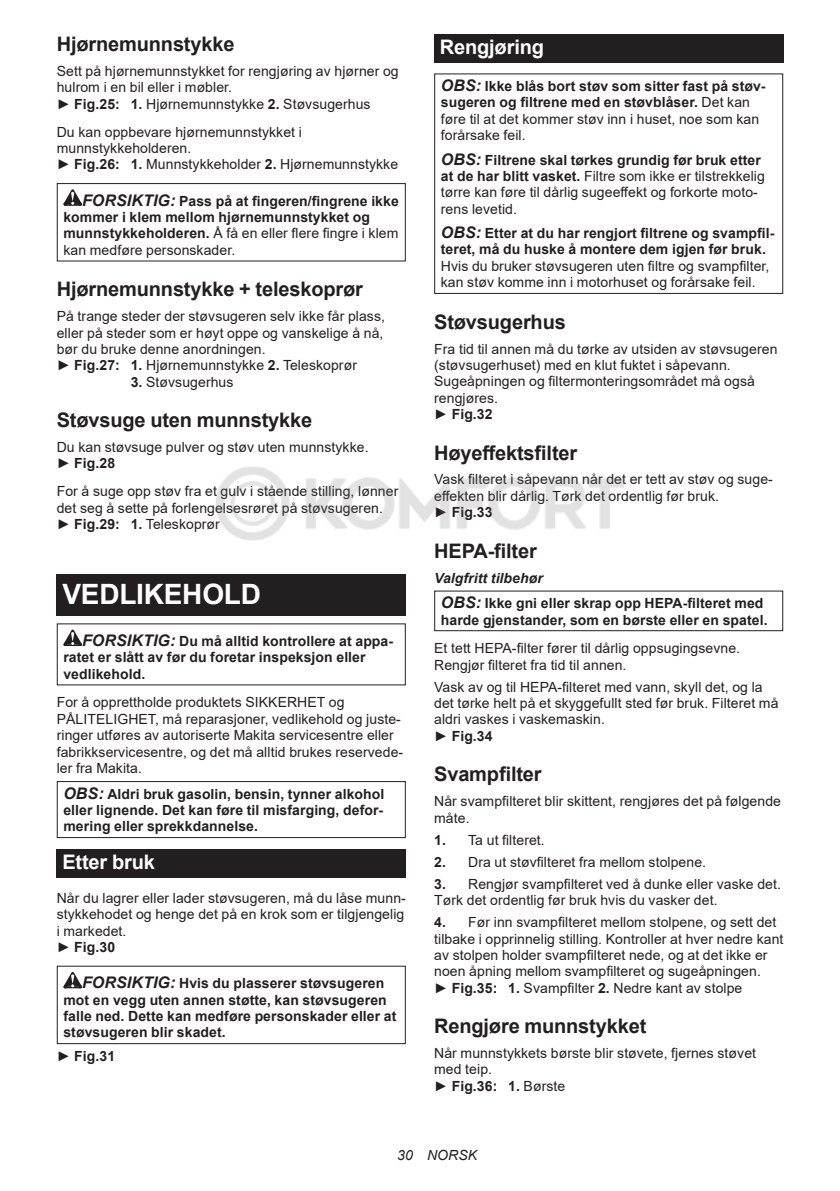
<style>
.page{position:relative;width:840px;height:1191px;background:#fff}
.page>*{position:absolute;margin:0;border:0;box-sizing:border-box;transform-origin:0 0}
.t1{font:700 28px "Arial";letter-spacing:-.01em;color:#fff}
.t2{font:700 20px "Arial";letter-spacing:-.01em;color:#231f20}
.t3{font:700 20px "Arial";letter-spacing:-.01em;color:#fff}
.t4{font:14px/16.4px "Arial";letter-spacing:.005em;color:#231f20}
.t5{font:700 14px/16.4px "Arial";letter-spacing:.005em;color:#231f20}
.t6{font:italic 14px "Arial";letter-spacing:.005em;color:#231f20}
.s1{font-weight:700}
.s2{font-style:italic;font-size:16px}
.s3{font-weight:400}
.s4{font-weight:700;font-style:italic;font-size:16px}
.s5{font-style:italic}
</style>
<div class="page">
<svg style="left:63px;top:189px;width:19px;height:17px"></svg>
<div style="left:57px;top:183px;width:348px;height:78px;border:1px solid #231f20"></div>
<div style="left:57px;top:574px;width:348px;height:41px;background:#231f20"></div>
<svg style="left:63px;top:629px;width:19px;height:17px"></svg>
<div style="left:57px;top:781px;width:348px;height:57px;border:1px solid #231f20"></div>
<div style="left:57px;top:849px;width:348px;height:29px;background:#231f20"></div>
<svg style="left:63px;top:972px;width:19px;height:16px"></svg>
<div style="left:57px;top:965px;width:348px;height:79px;border:1px solid #231f20"></div>
<div style="left:434px;top:34px;width:348px;height:29px;background:#231f20"></div>
<div style="left:434px;top:73px;width:348px;height:221px;border:1px solid #231f20"></div>
<div style="left:434px;top:590px;width:348px;height:41px;border:1px solid #231f20"></div>
<img style="left:216px;top:467px;width:409px;height:73px">
<h2 class="t2" style="left:57px;top:30px;width:179px">Hjørnemunnstykke</h2>
<p class="t4" style="left:57px;top:64px;width:343px">Sett på hjørnemunnstykket for rengjøring av hjørner og hulrom i en bil eller i møbler.<br>► <span class="s1">Fig.25: 1.</span> Hjørnemunnstykke <span class="s1">2.</span> Støvsugerhus</p>
<p class="t4" style="left:57px;top:125px;width:343px">Du kan oppbevare hjørnemunnstykket i munnstykkeholderen.<br>► <span class="s1">Fig.26: 1.</span> Munnstykkeholder <span class="s1">2.</span> Hjørnemunnstykke</p>
<p class="t5" style="left:63px;top:193px;width:337px;text-indent:19px"><span class="s2">FORSIKTIG:</span> Pass på at fingeren/fingrene ikke kommer i klem mellom hjørnemunnstykket og munnstykkeholderen. <span class="s3">Å få en eller flere fingre i klem kan medføre personskader.</span></p>
<h2 class="t2" style="left:57px;top:275px;width:307px">Hjørnemunnstykke + teleskoprør</h2>
<p class="t4" style="left:57px;top:309px;width:329px">På trange steder der støvsugeren selv ikke får plass, eller på steder som er høyt oppe og vanskelige å nå, bør du bruke denne anordningen.<br>► <span class="s1">Fig.27: 1.</span> Hjørnemunnstykke <span class="s1">2.</span> Teleskoprør</p>
<p class="t4" style="left:131px;top:375px;width:104px"><span class="s1">3.</span> Støvsugerhus</p>
<h2 class="t2" style="left:57px;top:412px;width:257px">Støvsuge uten munnstykke</h2>
<p class="t4" style="left:57px;top:440px;width:313px">Du kan støvsuge pulver og støv uten munnstykke. ► <span class="s1">Fig.28</span></p>
<p class="t4" style="left:57px;top:484px;width:343px">For å suge opp støv fra et gulv i stående stilling, lønner det seg å sette på forlengelsesrøret på støvsugeren. ► <span class="s1">Fig.29: 1.</span> Teleskoprør</p>
<h1 class="t1" style="left:62px;top:583px;width:200px">VEDLIKEHOLD</h1>
<p class="t5" style="left:63px;top:634px;width:331px;text-indent:19px"><span class="s2">FORSIKTIG:</span> Du må alltid kontrollere at appa&shy;ratet er slått av før du foretar inspeksjon eller vedlikehold.</p>
<p class="t4" style="left:57px;top:695px;width:348px">For å opprettholde produktets SIKKERHET og PÅLITELIGHET, må reparasjoner, vedlikehold og juste&shy;ringer utføres av autoriserte Makita servicesentre eller fabrikkservicesentre, og det må alltid brukes reservede&shy;ler fra Makita.</p>
<p class="t5" style="left:63px;top:786px;width:322px;text-align:justify"><span class="s2">OBS:</span> Aldri bruk gasolin, bensin, tynner alkohol eller lignende. Det kan føre til misfarging, defor&shy;mering eller sprekkdannelse.</p>
<h2 class="t3" style="left:62px;top:854px;width:94px">Etter bruk</h2>
<p class="t4" style="left:57px;top:891px;width:350px">Når du lagrer eller lader støvsugeren, må du låse munn&shy;stykkehodet og henge det på en krok som er tilgjengelig i markedet.<br>► <span class="s1">Fig.30</span></p>
<p class="t5" style="left:63px;top:976px;width:334px;text-indent:19px"><span class="s2">FORSIKTIG:</span> Hvis du plasserer støvsugeren mot en vegg uten annen støtte, kan støvsugeren falle ned. Dette kan medføre personskader eller at støvsugeren blir skadet.</p>
<p class="t5" style="left:57px;top:1048px;width:60px"><span class="s3">►</span> Fig.31</p>
<h2 class="t3" style="left:439px;top:33px;width:106px">Rengjøring</h2>
<p class="t5" style="left:440px;top:79px;width:326px"><span class="s2">OBS:</span> Ikke blås bort støv som sitter fast på støv&shy;sugeren og filtrene med en støvblåser. <span class="s3">Det kan føre til at det kommer støv inn i huset, noe som kan forårsake feil.</span></p>
<p class="t4" style="left:440px;top:153px;width:325px"><span class="s4">OBS:</span> <span class="s1">Filtrene skal tørkes grundig før bruk etter at de har blitt vasket.</span> Filtre som ikke er tilstrekkelig tørre kan føre til dårlig sugeeffekt og forkorte moto&shy;rens levetid.</p>
<p class="t5" style="left:440px;top:225px;width:335px"><span class="s2">OBS:</span> Etter at du har rengjort filtrene og svampfil&shy;teret, må du huske å montere dem igjen før bruk.</p>
<p class="t4" style="left:440px;top:258px;width:330px">Hvis du bruker støvsugeren uten filtre og svampfilter, kan støv komme inn i motorhuset og forårsake feil.</p>
<h2 class="t2" style="left:434px;top:314px;width:133px">Støvsugerhus</h2>
<p class="t4" style="left:434px;top:342px;width:344px">Fra tid til annen må du tørke av utsiden av støvsugeren (støvsugerhuset) med en klut fuktet i såpevann.<br>Sugeåpningen og filtermonteringsområdet må også rengjøres.<br>► <span class="s1">Fig.32</span></p>
<h2 class="t2" style="left:434px;top:438px;width:144px">Høyeffektsfilter</h2>
<p class="t4" style="left:434px;top:471px;width:340px">Vask filteret i såpevann når det er tett av støv og suge&shy;effekten blir dårlig. Tørk det ordentlig før bruk.<br>► <span class="s1">Fig.33</span></p>
<h2 class="t2" style="left:434px;top:536px;width:104px">HEPA-filter</h2>
<p class="t5" style="left:440px;top:565px;width:324px;line-height:25.6px;text-indent:-7px"><span class="s5">Valgfritt tilbehør<br></span><span class="s2">OBS:</span> Ikke gni eller skrap opp HEPA-filteret med</p>
<p class="t5" style="left:440px;top:611px;width:328px">harde gjenstander, som en børste eller en spatel.</p>
<p class="t4" style="left:434px;top:640px;width:307px">Et tett HEPA-filter fører til dårlig oppsugingsevne.<br>Rengjør filteret fra tid til annen.</p>
<p class="t4" style="left:434px;top:678px;width:345px">Vask av og til HEPA-filteret med vann, skyll det, og la det tørke helt på et skyggefullt sted før bruk. Filteret må aldri vaskes i vaskemaskin.<br>► <span class="s1">Fig.34</span></p>
<h2 class="t2" style="left:434px;top:760px;width:109px">Svampfilter</h2>
<p class="t4" style="left:434px;top:793px;width:348px">Når svampfilteret blir skittent, rengjøres det på følgende måte.</p>
<p class="t4" style="left:434px;top:831px;width:112px"><span class="s1">1.</span> Ta ut filteret.</p>
<p class="t4" style="left:434px;top:853px;width:273px"><span class="s1">2.</span> Dra ut støvfilteret fra mellom stolpene.</p>
<p class="t4" style="left:434px;top:875px;width:348px"><span class="s1">3.</span> Rengjør svampfilteret ved å dunke eller vaske det.<br>Tørk det ordentlig før bruk hvis du vasker det.</p>
<p class="t4" style="left:434px;top:914px;width:350px"><span class="s1">4.</span> Før inn svampfilteret mellom stolpene, og sett det tilbake i opprinnelig stilling. Kontroller at hver nedre kant av stolpen holder svampfilteret nede, og at det ikke er noen åpning mellom svampfilteret og sugeåpningen.<br>► <span class="s1">Fig.35: 1.</span> Svampfilter <span class="s1">2.</span> Nedre kant av stolpe</p>
<h2 class="t2" style="left:434px;top:1012px;width:213px">Rengjøre munnstykket</h2>
<p class="t4" style="left:434px;top:1046px;width:323px">Når munnstykkets børste blir støvete, fjernes støvet med teip.<br>► <span class="s1">Fig.36: 1.</span> Børste</p>
<p class="t6" style="left:397px;top:1147px;width:81px">30 NORSK</p>
</div>
